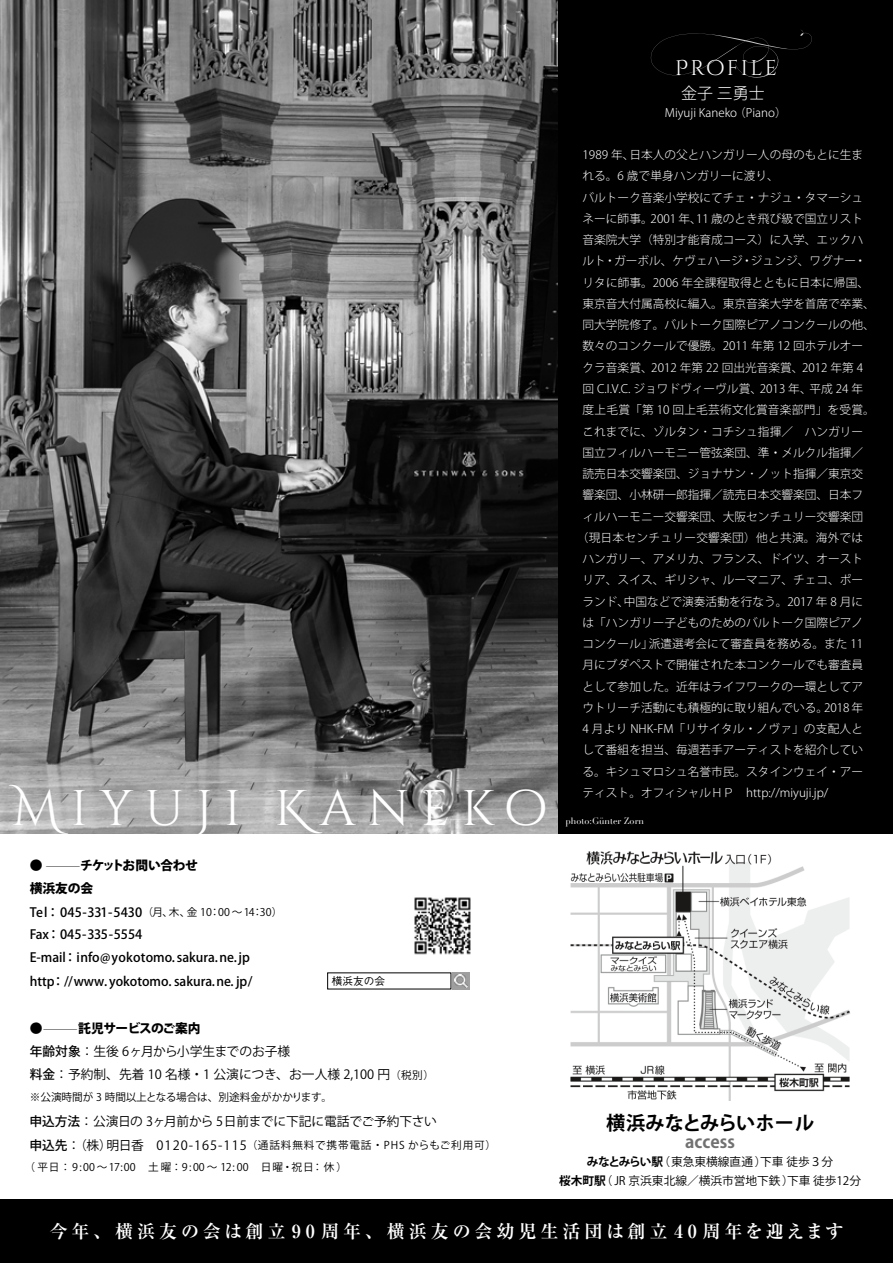
<style>
.page{position:relative;width:893px;height:1263px;background:#fff}
.page>*{position:absolute;margin:0;border:0;box-sizing:border-box;transform-origin:0 0}
.t1{font:49.95px "Cinzel Decorative";letter-spacing:.24em;color:#fff}
.t2{font:21.3px "Cinzel Decorative";letter-spacing:.11em;color:#fff}
.t3{font:700 19.2px "Koz Go Pro";letter-spacing:.01em;color:#000}
.t4{font:700 18px "Ryumin Pro";letter-spacing:.22em;color:#fff}
.t5{font:700 16.95px "Koz Go Pro";color:#727172}
.t6{font:300 15.9px "Koz Go Pro";color:#fff}
.t7{font:12.75px/23.4px "Koz Go Pro";color:#000}
.t8{font:500 12.75px/23.4px "Koz Go Pro";color:#000}
.t9{font:800 12.75px/23.4px "Koz Go Pro";letter-spacing:-.01em;color:#000}
.t10{font:12.75px "Koz Go Pro";letter-spacing:.08em;color:#000}
.t11{font:300 11.7px/21.3px "Koz Go Pro";color:#fff}
.t12{font:11.7px "Koz Go Pro";color:#000}
.t13{font:300 11.7px "Koz Go Pro";letter-spacing:.02em;color:#fff}
.t14{font:300 11.7px "Koz Go Pro";letter-spacing:.025em;color:#fff}
.t15{font:700 11.7px "Koz Go Pro";letter-spacing:-.095em;color:#000}
.t16{font:700 11.7px "Koz Go Pro";letter-spacing:-.03em;color:#000}
.t17{font:10.65px "Koz Go Pro";color:#000}
.t18{font:10.65px "Koz Go Pro";letter-spacing:.02em;color:#000}
.t19{font:10.65px "Koz Go Pro";letter-spacing:.08em;color:#000}
.t20{font:500 10.65px "Gothic BBB Pro";color:#000}
.t21{font:9px "Didot";color:#fff}
.s1{font-weight:200}
.s2{font-weight:800}
.s3{font-weight:500}
</style>
<div class="page">
<div style="left:0;top:1199px;width:893px;height:64px;background:#000"></div>
<div style="left:557px;top:0;width:336px;height:833px;background:#000"></div>
<img style="left:0;top:0;width:557px;height:833px">
<img style="left:570px;top:851px;width:280px;height:249px">
<img style="left:414px;top:897px;width:57px;height:58px">
<div style="left:452px;top:972px;width:17px;height:17px;background:#9f9fa0"></div>
<svg style="left:454px;top:974px;width:13px;height:13px"></svg>
<svg style="left:651px;top:30px;width:161px;height:48px"></svg>
<h1 class="t1" style="left:12px;top:778px;width:230px">Miyuji</h1>
<h1 class="t1" style="left:275px;top:778px;width:274px">Kaneko</h1>
<p class="t9" style="left:30px;top:854px;width:169px">● <span class="s1">—</span>チケットお問い合わせ横浜友の会</p>
<p class="t17" style="left:187px;top:905px;width:97px">金 10：00 ~ 14：30(</p>
<p class="t8" style="left:30px;top:901px;width:114px">Tel：045-331-5430</p>
<p class="t8" style="left:30px;top:923px;width:114px">Fax：045-335-5554</p>
<p class="t8" style="left:64px;top:947px;width:187px">：info@yokotomo. sakura.ne.jp</p>
<p class="t17" style="left:143px;top:905px;width:32px">（月、</p>
<p class="t17" style="left:169px;top:905px;width:23px">木、</p>
<p class="t8" style="left:52px;top:947px;width:202px;text-indent:-22px">-E mail<br>：//www.yokotomo. sakura.ne. jp/</p>
<p class="t8" style="left:30px;top:970px;width:26px">http</p>
<p class="t7" style="left:30px;top:1016px;width:262px"><span class="s2">●</span><span class="s1">—</span><span class="s2">託児サービスのご案内<br></span><span class="s3">年齢対象</span>：生後 6ヶ月から小学生までのお子様</p>
<p class="t20" style="left:332px;top:972px;width:55px">横浜友の会</p>
<p class="t7" style="left:30px;top:1063px;width:362px"><span class="s3">料金</span>：予約制、先着 10 名様・1 公演につき、お一人様 2,100 円</p>
<p class="t17" style="left:30px;top:1090px;width:304px">※公演時間が 3 時間以上となる場合は、別途料金がかかります。</p>
<p class="t7" style="left:30px;top:1110px;width:409px"><span class="s3">申込方法</span>：公演日の 3ヶ月前から 5日前までに下記に電話でご予約下さい</p>
<p class="t19" style="left:247px;top:1138px;width:251px">（通話料無料で携帯電話・PHS からもご利用可(</p>
<p class="t17" style="left:390px;top:1068px;width:45px">（税別(</p>
<p class="t7" style="left:30px;top:1133px;width:84px"><span class="s3">申込先</span>（：株）</p>
<p class="t18" style="left:25px;top:1160px;width:324px">（平日：9:00 ～17:00　土曜：9: 00 ～ 12: 00　日曜・祝日：休 (</p>
<p class="t10" style="left:107px;top:1136px;width:142px">明日香　0120-165-115</p>
<h2 class="t2" style="left:675px;top:55px;width:103px">Profile</h2>
<h3 class="t6" style="left:681px;top:83px;width:85px">金子三勇士</h3>
<p class="t11" style="left:734px;top:102px;width:54px">（Piano(</p>
<p class="t11" style="left:665px;top:102px;width:74px">Miyuji Kaneko</p>
<p class="t11" style="left:629px;top:144px;width:235px">日本人の父とハンガリー人の母のもとに生ま</p>
<p class="t11" style="left:583px;top:144px;width:53px">1989 年、</p>
<p class="t11" style="left:583px;top:166px;width:198px">れる。6 歳で単身ハンガリーに渡り、</p>
<p class="t11" style="left:583px;top:187px;width:282px">バルトーク音楽小学校にてチェ・ナジュ・タマーシュ</p>
<p class="t11" style="left:696px;top:208px;width:169px">11 歳のとき飛び級で国立リスト</p>
<p class="t11" style="left:651px;top:208px;width:53px">2001 年、</p>
<p class="t11" style="left:583px;top:208px;width:72px">ネーに師事。</p>
<p class="t11" style="left:583px;top:229px;width:282px">音楽院大学（特別才能育成コース）に入学、エックハ</p>
<p class="t11" style="left:583px;top:251px;width:285px">ルト・ガーボル、ケヴェハージ・ジュンジ、ワグナー・</p>
<p class="t11" style="left:583px;top:272px;width:288px">リタに師事。2006 年全課程取得とともに日本に帰国、</p>
<p class="t11" style="left:583px;top:293px;width:294px">東京音大付属高校に編入。東京音楽大学を首席で卒業、</p>
<p class="t11" style="left:583px;top:314px;width:294px">同大学院修了。バルトーク国際ピアノコンクールの他、</p>
<p class="t11" style="left:583px;top:336px;width:282px">数々のコンクールで優勝。2011 年第 12 回ホテルオー</p>
<p class="t11" style="left:583px;top:357px;width:282px">クラ音楽賞、2012 年第 22 回出光音楽賞、2012 年第 4</p>
<p class="t11" style="left:809px;top:378px;width:55px">平成 24 年</p>
<p class="t11" style="left:583px;top:378px;width:181px">回 C C.V. I . . ジョワドヴィーヴル賞、</p>
<p class="t13" style="left:583px;top:402px;width:294px">度上毛賞「第 10 回上毛芸術文化賞音楽部門」を受賞。</p>
<p class="t11" style="left:583px;top:421px;width:282px">これまでに、ゾルタン･コチシュ指揮／　ハンガリー</p>
<p class="t11" style="left:583px;top:442px;width:282px">国立フィルハーモニー管弦楽団、準・メルクル指揮／</p>
<p class="t11" style="left:583px;top:463px;width:282px">読売日本交響楽団、ジョナサン･ノット指揮／東京交</p>
<p class="t11" style="left:583px;top:484px;width:282px">響楽団、小林研一郎指揮／読売日本交響楽団、日本フ</p>
<p class="t11" style="left:583px;top:506px;width:282px">ィルハーモニー交響楽団、大阪センチュリー交響楽団</p>
<p class="t14" style="left:577px;top:530px;width:288px">（現日本センチュリー交響楽団）他と共演。海外では</p>
<p class="t11" style="left:583px;top:548px;width:282px">ハンガリー、アメリカ、フランス、ドイツ、オースト</p>
<p class="t11" style="left:583px;top:569px;width:282px">リア、スイス、ギリシャ、ルーマニア、チェコ、ポー</p>
<p class="t11" style="left:624px;top:591px;width:241px">中国などで演奏活動を行なう。2017 年 8 月に</p>
<p class="t11" style="left:760px;top:378px;width:53px">2013 年、</p>
<p class="t11" style="left:583px;top:591px;width:48px">ランド、</p>
<p class="t11" style="left:583px;top:612px;width:282px">は「ハンガリー子どものためのバルトーク国際ピアノ</p>
<p class="t11" style="left:649px;top:633px;width:216px">派遣選考会にて審査員を務める。また 11</p>
<p class="t11" style="left:583px;top:633px;width:72px">コンクール」</p>
<p class="t11" style="left:583px;top:654px;width:282px">月にブダペストで開催された本コンクールでも審査員</p>
<p class="t11" style="left:583px;top:676px;width:282px">として参加した。近年はライフワークの一環としてア</p>
<p class="t11" style="left:824px;top:697px;width:41px">2018 年</p>
<p class="t11" style="left:583px;top:697px;width:282px">ウトリーチ活動にも積極的に取り組んでいる。<br>4 月より NHK-FM「リサイタル・ノヴァ」の支配人として番組を担当、毎週若手アーティストを紹介している。キシュマロシュ名誉市民。スタインウェイ・アーティスト。オフィシャルＨＰ　http://miyuji j p. /</p>
<p class="t21" style="left:566px;top:816px;width:80px">photo:Günter Zorn</p>
<h3 class="t3" style="left:606px;top:1110px;width:210px">横浜みなとみらいホール</h3>
<h3 class="t5" style="left:685px;top:1131px;width:51px">access</h3>
<p class="t12" style="left:760px;top:1154px;width:74px">下車徒歩３分</p>
<p class="t12" style="left:658px;top:1154px;width:110px">（東急東横線直通）</p>
<p class="t15" style="left:587px;top:1154px;width:78px">みなとみらい駅</p>
<p class="t16" style="left:559px;top:1173px;width:48px">桜木町駅</p>
<p class="t12" style="left:601px;top:1173px;width:194px">（ JR 京浜東北線／横浜市営地下鉄）</p>
<p class="t12" style="left:787px;top:1173px;width:75px">下車徒歩12分</p>
<h3 class="t4" style="left:49px;top:1217px;width:796px">今年、横浜友の会は創立 90 周年、横浜友の会幼児生活団は創立 4 0 周年を迎えます</h3>
</div>
